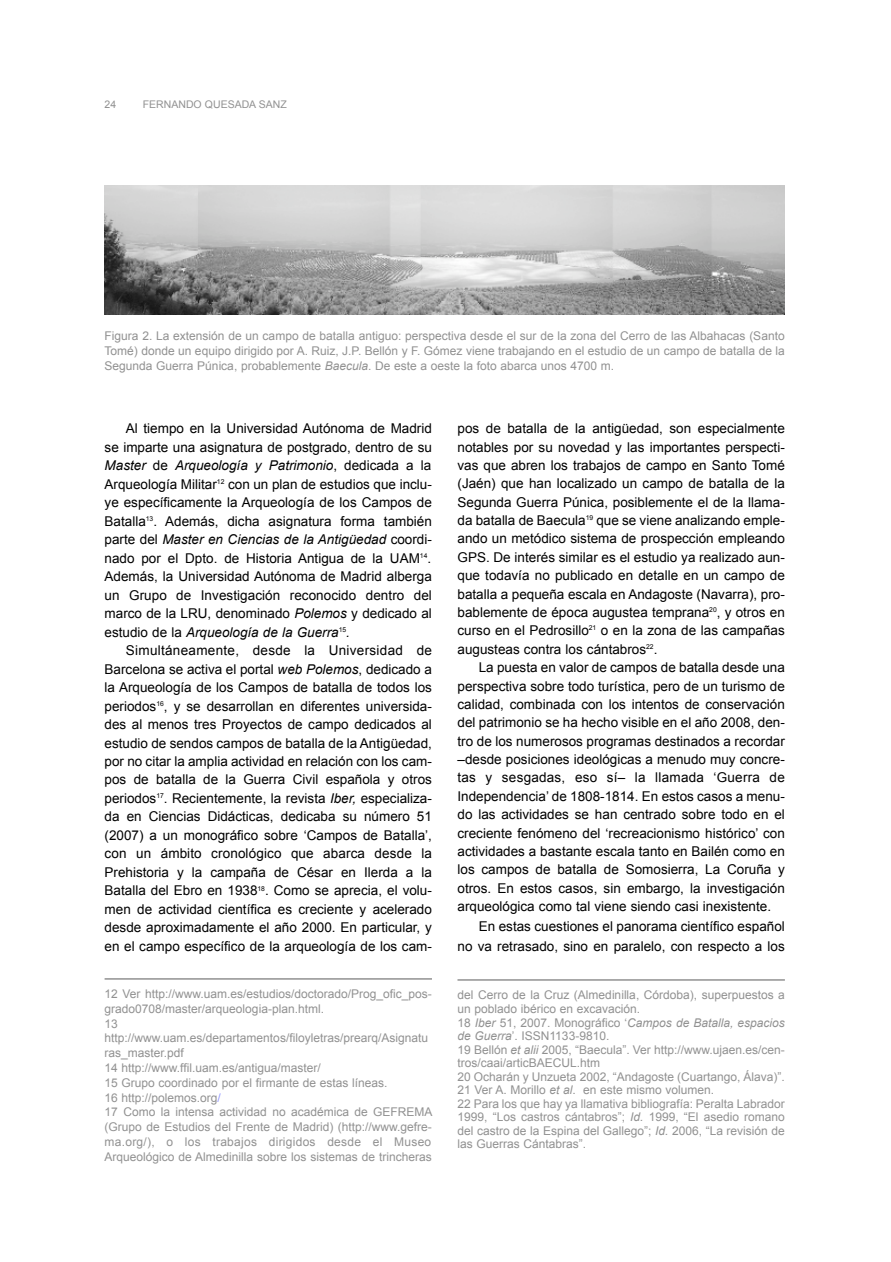
<style>
.page{position:relative;width:891px;height:1262px;background:#fff}
.page>*{position:absolute;margin:0;border:0;box-sizing:border-box;transform-origin:0 0}
.t1{font:13.5px/18.5px "Arial";color:#000;text-align:justify}
.t2{font:12px/14.9px "Arial";color:#919191}
.t3{font:10.5px "Arial";color:#919191}
.s1{font-style:italic}
.s2{color:#9296ff}
</style>
<div class="page">
<svg style="left:104px;top:978px;width:328px;height:2px"></svg>
<svg style="left:457px;top:979px;width:328px;height:2px"></svg>
<img style="left:105px;top:186px;width:680px;height:129px">
<p class="t3" style="left:105px;top:98px;width:13px">24</p>
<p class="t3" style="left:143px;top:98px;width:146px">FERNANDO QUESADA SANZ</p>
<p class="t2" style="left:105px;top:329px;width:682px;text-align:justify">Figura 2. La extensión de un campo de batalla antiguo: perspectiva desde el sur de la zona del Cerro de las Albahacas (Santo Tomé) donde un equipo dirigido por A. Ruiz, J.P. Bellón y F. Gómez viene trabajando en el estudio de un campo de batalla de la Segunda Guerra Púnica, probablemente <span class="s1">Baecula</span>. De este a oeste la foto abarca unos 4700 m.</p>
<p class="t1" style="left:105px;top:419px;width:329px;text-indent:21px">Al tiempo en la Universidad Autónoma de Madrid se imparte una asignatura de postgrado, dentro de su <span class="s1">Master</span> de <span class="s1">Arqueología y Patrimonio</span>, dedicada a la Arqueología Militar<sup>12</sup> con un plan de estudios que inclu&shy;ye específicamente la Arqueología de los Campos de Batalla<sup>13</sup>. Además, dicha asignatura forma también parte del <span class="s1">Master en Ciencias de la Antigüedad</span> coordi&shy;nado por el Dpto. de Historia Antigua de la UAM<sup>14</sup>.<br>Además, la Universidad Autónoma de Madrid alberga un Grupo de Investigación reconocido dentro del marco de la LRU, denominado <span class="s1">Polemos</span> y dedicado al estudio de la <span class="s1">Arqueología de la Guerra</span><sup>15</sup><span class="s1">.</span></p>
<p class="t1" style="left:105px;top:641px;width:329px;text-indent:21px">Simultáneamente, desde la Universidad de Barcelona se activa el portal <span class="s1">web Polemos</span>, dedicado a la Arqueología de los Campos de batalla de todos los periodos<sup>16</sup>, y se desarrollan en diferentes universida&shy;des al menos tres Proyectos de campo dedicados al estudio de sendos campos de batalla de la Antigüedad, por no citar la amplia actividad en relación con los cam&shy;pos de batalla de la Guerra Civil española y otros periodos<sup>17</sup>. Recientemente, la revista <span class="s1">Iber,</span> especializa&shy;da en Ciencias Didácticas, dedicaba su número 51 (2007) a un monográfico sobre ‘Campos de Batalla’, con un ámbito cronológico que abarca desde la Prehistoria y la campaña de César en Ilerda a la Batalla del Ebro en 1938<sup>18</sup>. Como se aprecia, el volu&shy;men de actividad científica es creciente y acelerado desde aproximadamente el año 2000. En particular, y en el campo específico de la arqueología de los cam-</p>
<p class="t1" style="left:458px;top:419px;width:329px">pos de batalla de la antigüedad, son especialmente notables por su novedad y las importantes perspecti&shy;vas que abren los trabajos de campo en Santo Tomé (Jaén) que han localizado un campo de batalla de la Segunda Guerra Púnica, posiblemente el de la llama&shy;da batalla de Baecula<sup>19</sup> que se viene analizando emple&shy;ando un metódico sistema de prospección empleando GPS. De interés similar es el estudio ya realizado aun&shy;que todavía no publicado en detalle en un campo de batalla a pequeña escala en Andagoste (Navarra), pro&shy;bablemente de época augustea temprana<sup>20</sup>, y otros en curso en el Pedrosillo<sup>21</sup> o en la zona de las campañas augusteas contra los cántabros<sup>22</sup>.</p>
<p class="t1" style="left:458px;top:658px;width:329px;text-indent:21px">La puesta en valor de campos de batalla desde una perspectiva sobre todo turística, pero de un turismo de calidad, combinada con los intentos de conservación del patrimonio se ha hecho visible en el año 2008, den&shy;tro de los numerosos programas destinados a recordar –desde posiciones ideológicas a menudo muy concre&shy;tas y sesgadas, eso sí– la llamada ‘Guerra de Independencia’ de 1808-1814. En estos casos a menu&shy;do las actividades se han centrado sobre todo en el creciente fenómeno del ‘recreacionismo histórico’ con actividades a bastante escala tanto en Bailén como en los campos de batalla de Somosierra, La Coruña y otros. En estos casos, sin embargo, la investigación arqueológica como tal viene siendo casi inexistente.</p>
<p class="t1" style="left:458px;top:916px;width:329px;line-height:20px;text-align:right">En estas cuestiones el panorama científico español<br>no va retrasado, sino en paralelo, con respecto a los</p>
<p class="t2" style="left:105px;top:986px;width:330px">12 Ver http://www.uam.es/estudios/doctorado/Prog_ofic_pos&shy;grado0708/master/arqueologia-plan.html.<br>13 http://www.uam.es/departamentos/filoyletras/prearq/Asignatu ras_master.pdf<br>14 http://www.ffil.uam.es/antigua/master/<br>15 Grupo coordinado por el firmante de estas líneas.<br>16 http://polemos.org<span class="s2">/<br></span>17 Como la intensa actividad no académica de GEFREMA (Grupo de Estudios del Frente de Madrid) (http://www.gefre&shy;ma.org/), o los trabajos dirigidos desde el Museo Arqueológico de Almedinilla sobre los sistemas de trincheras</p>
<p class="t2" style="left:458px;top:988px;width:329px;line-height:13.5px">del Cerro de la Cruz (Almedinilla, Córdoba), superpuestos a un poblado ibérico en excavación.<br>18 <span class="s1">Iber</span> 51, 2007. Monográfico ‘<span class="s1">Campos de Batalla, espacios de Guerra</span>’. ISSN1133-9810.<br>19 Bellón <span class="s1">et alii</span> 2005, “Baecula”. Ver http://www.ujaen.es/cen&shy;tros/caai/articBAECUL.htm<br>20 Ocharán y Unzueta 2002, “Andagoste (Cuartango, Álava)”.<br>21 Ver A. Morillo <span class="s1">et al</span>. en este mismo volumen.<br>22 Para los que hay ya llamativa bibliografía: Peralta Labrador 1999, “Los castros cántabros”; <span class="s1">Id.</span> 1999, “El asedio romano del castro de la Espina del Gallego”; <span class="s1">Id.</span> 2006, “La revisión de las Guerras Cántabras”.</p>
</div>
